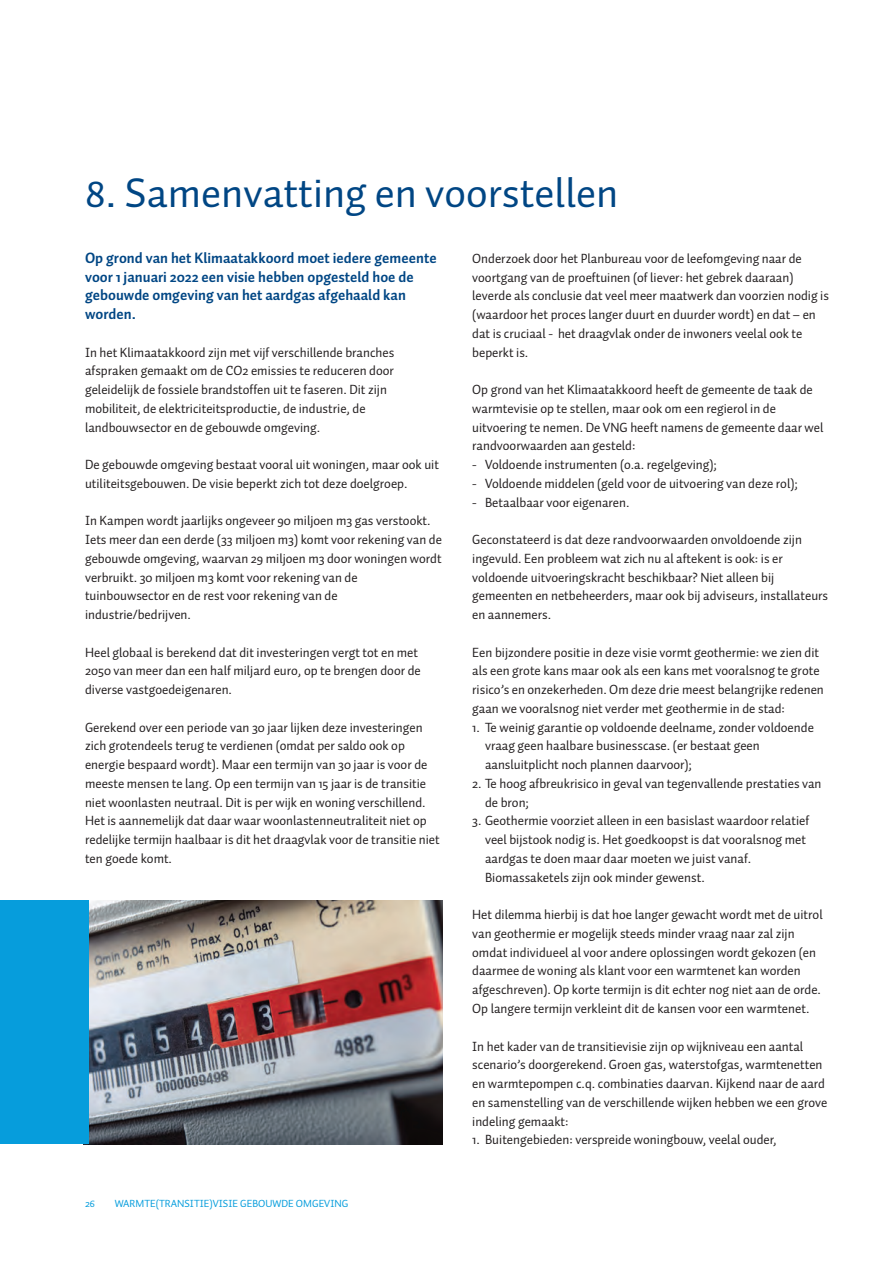
<style>
.page{position:relative;width:893px;height:1263px;background:#fff}
.page>*{position:absolute;margin:0;border:0;box-sizing:border-box;transform-origin:0 0}
.t1{font:42px "Auto Pro";color:#004684}
.t2{font:700 15px/18.8px "Auto Pro";color:#004684}
.t3{font:13.5px/18.8px "Auto Pro";color:#231f20}
.t4{font:10.5px "Auto Pro";color:#069ddc}
</style>
<div class="page">
<img style="left:88px;top:900px;width:354px;height:244px">
<div style="left:0;top:900px;width:88px;height:244px;background:#069ddc"></div>
<h1 class="t1" style="left:85px;top:163px;width:535px">8. Samenvatting en voorstellen</h1>
<p class="t2" style="left:85px;top:248px;width:353px">Op grond van het Klimaatakkoord moet iedere gemeente voor 1 januari 2022 een visie hebben opgesteld hoe de gebouwde omgeving van het aardgas afgehaald kan worden.</p>
<p class="t3" style="left:85px;top:342px;width:311px">In het Klimaatakkoord zijn met vijf verschillende branches afspraken gemaakt om de CO2 emissies te reduceren door geleidelijk de fossiele brandstoffen uit te faseren. Dit zijn mobiliteit, de elektriciteitsproductie, de industrie, de landbouwsector en de gebouwde omgeving.</p>
<p class="t3" style="left:85px;top:455px;width:355px">De gebouwde omgeving bestaat vooral uit woningen, maar ook uit utiliteitsgebouwen. De visie beperkt zich tot deze doelgroep.</p>
<p class="t3" style="left:85px;top:511px;width:358px">In Kampen wordt jaarlijks ongeveer 90 miljoen m3 gas verstookt.<br>Iets meer dan een derde (33 miljoen m3) komt voor rekening van de gebouwde omgeving, waarvan 29 miljoen m3 door woningen wordt verbruikt. 30 miljoen m3 komt voor rekening van de tuinbouwsector en de rest voor rekening van de industrie/bedrijven.</p>
<p class="t3" style="left:85px;top:642px;width:337px">Heel globaal is berekend dat dit investeringen vergt tot en met<br>2050 van meer dan een half miljard euro, op te brengen door de diverse vastgoedeigenaren.</p>
<p class="t3" style="left:85px;top:717px;width:356px">Gerekend over een periode van 30 jaar lijken deze investeringen zich grotendeels terug te verdienen (omdat per saldo ook op energie bespaard wordt). Maar een termijn van 30 jaar is voor de meeste mensen te lang. Op een termijn van 15 jaar is de transitie niet woonlasten neutraal. Dit is per wijk en woning verschillend.<br>Het is aannemelijk dat daar waar woonlastenneutraliteit niet op redelijke termijn haalbaar is dit het draagvlak voor de transitie niet ten goede komt.</p>
<p class="t3" style="left:472px;top:249px;width:358px">Onderzoek door het Planbureau voor de leefomgeving naar de voortgang van de proeftuinen (of liever: het gebrek daaraan) leverde als conclusie dat veel meer maatwerk dan voorzien nodig is (waardoor het proces langer duurt en duurder wordt) en dat – en dat is cruciaal - het draagvlak onder de inwoners veelal ook te beperkt is.</p>
<p class="t3" style="left:472px;top:380px;width:353px">Op grond van het Klimaatakkoord heeft de gemeente de taak de warmtevisie op te stellen, maar ook om een regierol in de uitvoering te nemen. De VNG heeft namens de gemeente daar wel randvoorwaarden aan gesteld:</p>
<p class="t3" style="left:472px;top:455px;width:246px">- Voldoende instrumenten (o.a. regelgeving);</p>
<p class="t3" style="left:472px;top:474px;width:327px">- Voldoende middelen (geld voor de uitvoering van deze rol);</p>
<p class="t3" style="left:472px;top:492px;width:159px">- Betaalbaar voor eigenaren.</p>
<p class="t3" style="left:472px;top:530px;width:357px">Geconstateerd is dat deze randvoorwaarden onvoldoende zijn ingevuld. Een probleem wat zich nu al aftekent is ook: is er voldoende uitvoeringskracht beschikbaar? Niet alleen bij gemeenten en netbeheerders, maar ook bij adviseurs, installateurs en aannemers.</p>
<p class="t3" style="left:472px;top:642px;width:353px">Een bijzondere positie in deze visie vormt geothermie: we zien dit als een grote kans maar ook als een kans met vooralsnog te grote risico’s en onzekerheden. Om deze drie meest belangrijke redenen gaan we vooralsnog niet verder met geothermie in de stad:</p>
<p class="t3" style="left:485px;top:717px;width:330px;text-indent:-13px">1. Te weinig garantie op voldoende deelname, zonder voldoende vraag geen haalbare businesscase. (er bestaat geen aansluitplicht noch plannen daarvoor);</p>
<p class="t3" style="left:485px;top:774px;width:338px;text-indent:-13px">2. Te hoog afbreukrisico in geval van tegenvallende prestaties van de bron;</p>
<p class="t3" style="left:485px;top:811px;width:326px;text-indent:-13px">3. Geothermie voorziet alleen in een basislast waardoor relatief veel bijstook nodig is. Het goedkoopst is dat vooralsnog met aardgas te doen maar daar moeten we juist vanaf.<br>Biomassaketels zijn ook minder gewenst.</p>
<p class="t3" style="left:472px;top:905px;width:352px">Het dilemma hierbij is dat hoe langer gewacht wordt met de uitrol van geothermie er mogelijk steeds minder vraag naar zal zijn omdat individueel al voor andere oplossingen wordt gekozen (en daarmee de woning als klant voor een warmtenet kan worden afgeschreven). Op korte termijn is dit echter nog niet aan de orde.<br>Op langere termijn verkleint dit de kansen voor een warmtenet.</p>
<p class="t3" style="left:472px;top:1036px;width:357px">In het kader van de transitievisie zijn op wijkniveau een aantal scenario’s doorgerekend. Groen gas, waterstofgas, warmtenetten en warmtepompen c.q. combinaties daarvan. Kijkend naar de aard en samenstelling van de verschillende wijken hebben we een grove indeling gemaakt:</p>
<p class="t3" style="left:472px;top:1130px;width:306px">1. Buitengebieden: verspreide woningbouw, veelal ouder,</p>
<p class="t4" style="left:85px;top:1196px;width:11px">26</p>
<p class="t4" style="left:115px;top:1196px;width:235px">WARMTE(TRANSITIE)VISIE GEBOUWDE OMGEVING</p>
</div>
